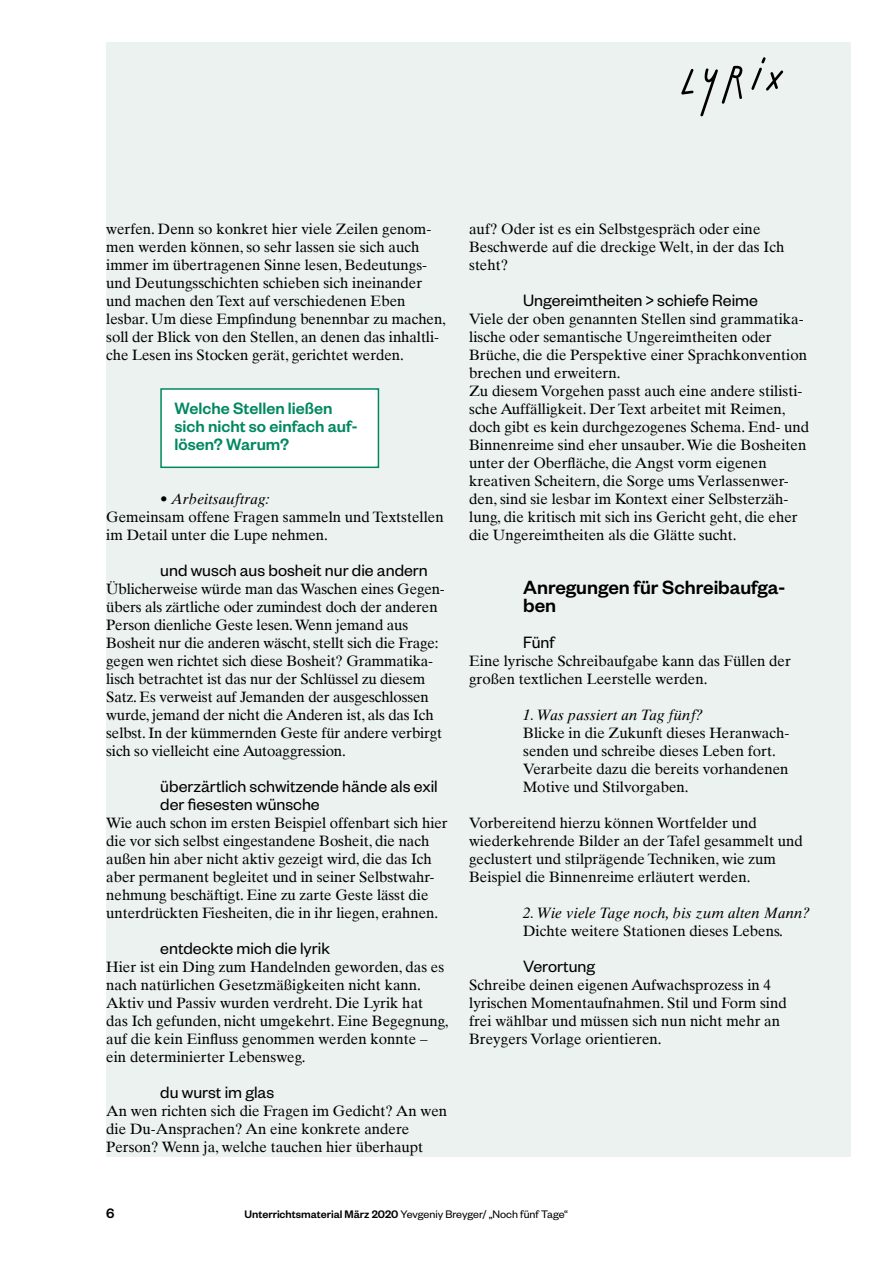
<style>
.page{position:relative;width:893px;height:1263px;background:#fff}
.page>*{position:absolute;margin:0;border:0;box-sizing:border-box;transform-origin:0 0}
.t1{font:500 21px/18px "Founders Grotesk";color:#000}
.t2{font:18px/18px "Founders Grotesk";color:#000}
.t3{font:500 18px/18px "Founders Grotesk";color:#008861}
.t4{font:15px/18px "Times Ten LT";color:#000}
.t5{font:italic 15px "Times Ten LT";letter-spacing:.01em;color:#000}
.t6{font:500 15px "Founders Grotesk";color:#000}
.t7{font:12px "Founders Grotesk";color:#000}
.s1{font-weight:500}
</style>
<div class="page">
<div style="left:106px;top:43px;width:744px;height:1114px;background:#ebf2ef"></div>
<svg style="left:681px;top:69px;width:13px;height:26px"></svg>
<svg style="left:700px;top:65px;width:43px;height:51px"></svg>
<svg style="left:751px;top:57px;width:32px;height:34px"></svg>
<div style="left:161px;top:389px;width:217px;height:78px;background:#fff"></div>
<div style="left:160px;top:388px;width:219px;height:80px;border:2px solid #008861"></div>
<p class="t4" style="left:106px;top:220px;width:341px">werfen. Denn so konkret hier viele Zeilen genom&shy;men werden können, so sehr lassen sie sich auch immer im übertragenen Sinne lesen, Bedeutungs&shy;und Deutungsschichten schieben sich ineinander und machen den Text auf verschiedenen Eben lesbar. Um diese Empfindung benennbar zu machen, soll der Blick von den Stellen, an denen das inhaltli&shy;che Lesen ins Stocken gerät, gerichtet werden.</p>
<p class="t3" style="left:175px;top:398px;width:185px">Welche Stellen ließen sich nicht so einfach auf&shy;lösen? Warum?</p>
<p class="t5" style="left:160px;top:490px;width:111px">• Arbeitsauftrag:</p>
<p class="t4" style="left:106px;top:508px;width:339px">Gemeinsam offene Fragen sammeln und Textstellen im Detail unter die Lupe nehmen.</p>
<p class="t2" style="left:160px;top:560px;width:269px">und wusch aus bosheit nur die andern</p>
<p class="t4" style="left:106px;top:580px;width:340px">Üblicherweise würde man das Waschen eines Gegen&shy;übers als zärtliche oder zumindest doch der anderen Person dienliche Geste lesen. Wenn jemand aus Bosheit nur die anderen wäscht, stellt sich die Frage: gegen wen richtet sich diese Bosheit? Grammatika&shy;lisch betrachtet ist das nur der Schlüssel zu diesem Satz. Es verweist auf Jemanden der ausgeschlossen wurde, jemand der nicht die Anderen ist, als das Ich selbst. In der kümmernden Geste für andere verbirgt sich so vielleicht eine Autoaggression.</p>
<p class="t2" style="left:160px;top:776px;width:279px">überzärtlich schwitzende hände als exil der fiesesten wünsche</p>
<p class="t4" style="left:106px;top:814px;width:343px">Wie auch schon im ersten Beispiel offenbart sich hier die vor sich selbst eingestandene Bosheit, die nach außen hin aber nicht aktiv gezeigt wird, die das Ich aber permanent begleitet und in seiner Selbstwahr&shy;nehmung beschäftigt. Eine zu zarte Geste lässt die unterdrückten Fiesheiten, die in ihr liegen, erahnen.</p>
<p class="t2" style="left:160px;top:938px;width:171px">entdeckte mich die lyrik</p>
<p class="t4" style="left:106px;top:958px;width:344px">Hier ist ein Ding zum Handelnden geworden, das es nach natürlichen Gesetzmäßigkeiten nicht kann.<br>Aktiv und Passiv wurden verdreht. Die Lyrik hat<br>das Ich gefunden, nicht umgekehrt. Eine Begegnung, auf die kein Einfluss genommen werden konnte – ein determinierter Lebensweg.</p>
<p class="t2" style="left:160px;top:1082px;width:115px">du wurst im glas</p>
<p class="t4" style="left:106px;top:1102px;width:342px">An wen richten sich die Fragen im Gedicht? An wen die Du-Ansprachen? An eine konkrete andere<br>Person? Wenn ja, welche tauchen hier überhaupt</p>
<p class="t4" style="left:469px;top:220px;width:317px">auf? Oder ist es ein Selbstgespräch oder eine<br>Beschwerde auf die dreckige Welt, in der das Ich steht?</p>
<p class="t2" style="left:523px;top:290px;width:236px">Ungereimtheiten &gt; schiefe Reime</p>
<p class="t4" style="left:469px;top:310px;width:342px">Viele der oben genannten Stellen sind grammatika&shy;lische oder semantische Ungereimtheiten oder Brüche, die die Perspektive einer Sprachkonvention brechen und erweitern.<br>Zu diesem Vorgehen passt auch eine andere stilisti&shy;sche Auffälligkeit. Der Text arbeitet mit Reimen, doch gibt es kein durchgezogenes Schema. End- und Binnenreime sind eher unsauber. Wie die Bosheiten unter der Oberfläche, die Angst vorm eigenen kreativen Scheitern, die Sorge ums Verlassenwer&shy;den, sind sie lesbar im Kontext einer Selbsterzäh&shy;lung, die kritisch mit sich ins Gericht geht, die eher die Ungereimtheiten als die Glätte sucht.</p>
<h1 class="t1" style="left:523px;top:577px;width:264px">Anregungen für Schreibaufga&shy;ben</h1>
<p class="t2" style="left:523px;top:632px;width:33px">Fünf</p>
<p class="t4" style="left:469px;top:652px;width:323px">Eine lyrische Schreibaufgabe kann das Füllen der großen textlichen Leerstelle werden.</p>
<p class="t5" style="left:523px;top:706px;width:182px">1. Was passiert an Tag fünf?</p>
<p class="t4" style="left:523px;top:724px;width:268px">Blicke in die Zukunft dieses Heranwach&shy;senden und schreibe dieses Leben fort.<br>Verarbeite dazu die bereits vorhandenen Motive und Stilvorgaben.</p>
<p class="t4" style="left:469px;top:814px;width:335px">Vorbereitend hierzu können Wortfelder und wiederkehrende Bilder an der Tafel gesammelt und geclustert und stilprägende Techniken, wie zum Beispiel die Binnenreime erläutert werden.</p>
<p class="t5" style="left:523px;top:904px;width:289px">2. Wie viele Tage noch, bis zum alten Mann?</p>
<p class="t4" style="left:523px;top:922px;width:261px">Dichte weitere Stationen dieses Lebens.</p>
<p class="t2" style="left:523px;top:956px;width:73px">Verortung</p>
<p class="t4" style="left:469px;top:976px;width:319px">Schreibe deinen eigenen Aufwachsprozess in 4 lyrischen Momentaufnahmen. Stil und Form sind frei wählbar und müssen sich nun nicht mehr an Breygers Vorlage orientieren.</p>
<p class="t6" style="left:106px;top:1204px;width:10px">6</p>
<p class="t7" style="left:244px;top:1207px;width:325px"><span class="s1">Unterrichtsmaterial März 2020</span> Yevgeniy Breyger/ „Noch fünf Tage“</p>
</div>
